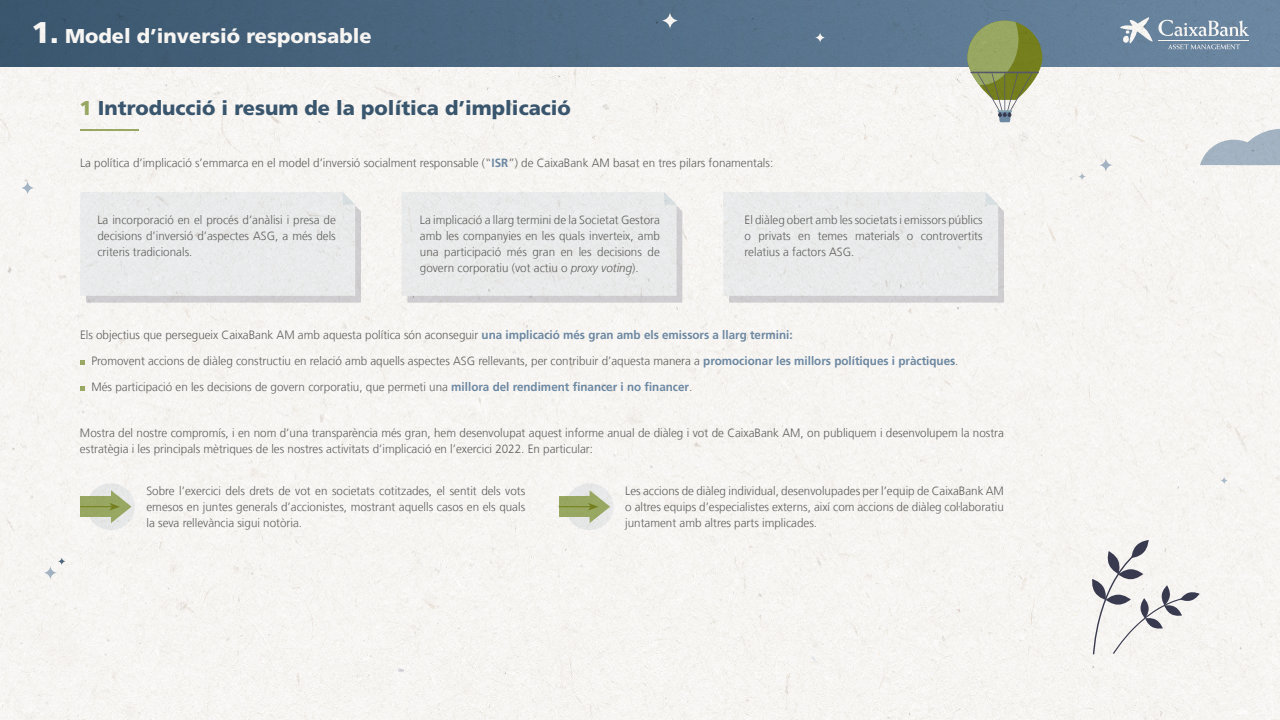
<style>
.page{position:relative;width:1280px;height:720px;background:#fff}
.page>*{position:absolute;margin:0;border:0;box-sizing:border-box;transform-origin:0 0}
.t1{font:900 20px "La Caixa Frutiger";color:#3c5a74}
.t2{font:900 20px "La Caixa Frutiger";color:#fff}
.t3{font:300 12px/16px "La Caixa Frutiger";color:#646464;text-align:justify}
.s1{font-size:30px}
.s2{color:#9daf68}
.s3{font-weight:700;color:#708eab}
.s4{font-style:italic}
</style>
<div class="page">
<img style="left:0;top:0;width:1280px;height:720px">
<h1 class="t2" style="left:31px;top:24px;width:342px"><span class="s1">1.</span> Model d’inversió responsable</h1>
<h1 class="t1" style="left:80px;top:96px;width:493px"><span class="s2">1</span> Introducció i resum de la política d’implicació</h1>
<p class="t3" style="left:80px;top:155px;width:695px">La política d’implicació s’emmarca en el model d’inversió socialment responsable (“<span class="s3">ISR</span>”) de CaixaBank AM basat en tres pilars fonamentals:</p>
<p class="t3" style="left:97px;top:212px;width:240px">La incorporació en el procés d’anàlisi i presa de decisions d’inversió d’aspectes ASG, a més dels criteris tradicionals.</p>
<p class="t3" style="left:420px;top:212px;width:242px">La implicació a llarg termini de la Societat Gestora amb les companyies en les quals inverteix, amb una participació més gran en les decisions de govern corporatiu (vot actiu o <span class="s4">proxy voting</span>).</p>
<p class="t3" style="left:745px;top:212px;width:240px">El diàleg obert amb les societats i emissors públics o privats en temes materials o controvertits relatius a factors ASG.</p>
<p class="t3" style="left:91px;top:322px;width:869px;line-height:26px;text-align:left;text-indent:-11px">Els objectius que persegueix CaixaBank AM amb aquesta política són aconseguir <span class="s3">una implicació més gran amb els emissors a llarg termini:<br></span>Promovent accions de diàleg constructiu en relació amb aquells aspectes ASG rellevants, per contribuir d’aquesta manera a <span class="s3">promocionar les millors polítiques i pràctiques</span>.<br>Més participació en les decisions de govern corporatiu, que permeti una <span class="s3">millora del rendiment financer i no financer</span>.</p>
<p class="t3" style="left:80px;top:425px;width:926px">Mostra del nostre compromís, i en nom d’una transparència més gran, hem desenvolupat aquest informe anual de diàleg i vot de CaixaBank AM, on publiquem i desenvolupem la nostra estratègia i les principals mètriques de les nostres activitats d’implicació en l’exercici 2022. En particular:</p>
<p class="t3" style="left:146px;top:483px;width:380px">Sobre l’exercici dels drets de vot en societats cotitzades, el sentit dels vots emesos en juntes generals d’accionistes, mostrant aquells casos en els quals la seva rellevància sigui notòria.</p>
<p class="t3" style="left:625px;top:483px;width:380px">Les accions de diàleg individual, desenvolupades per l’equip de CaixaBank AM o altres equips d’especialistes externs, així com accions de diàleg col·laboratiu juntament amb altres parts implicades.</p>
</div>
